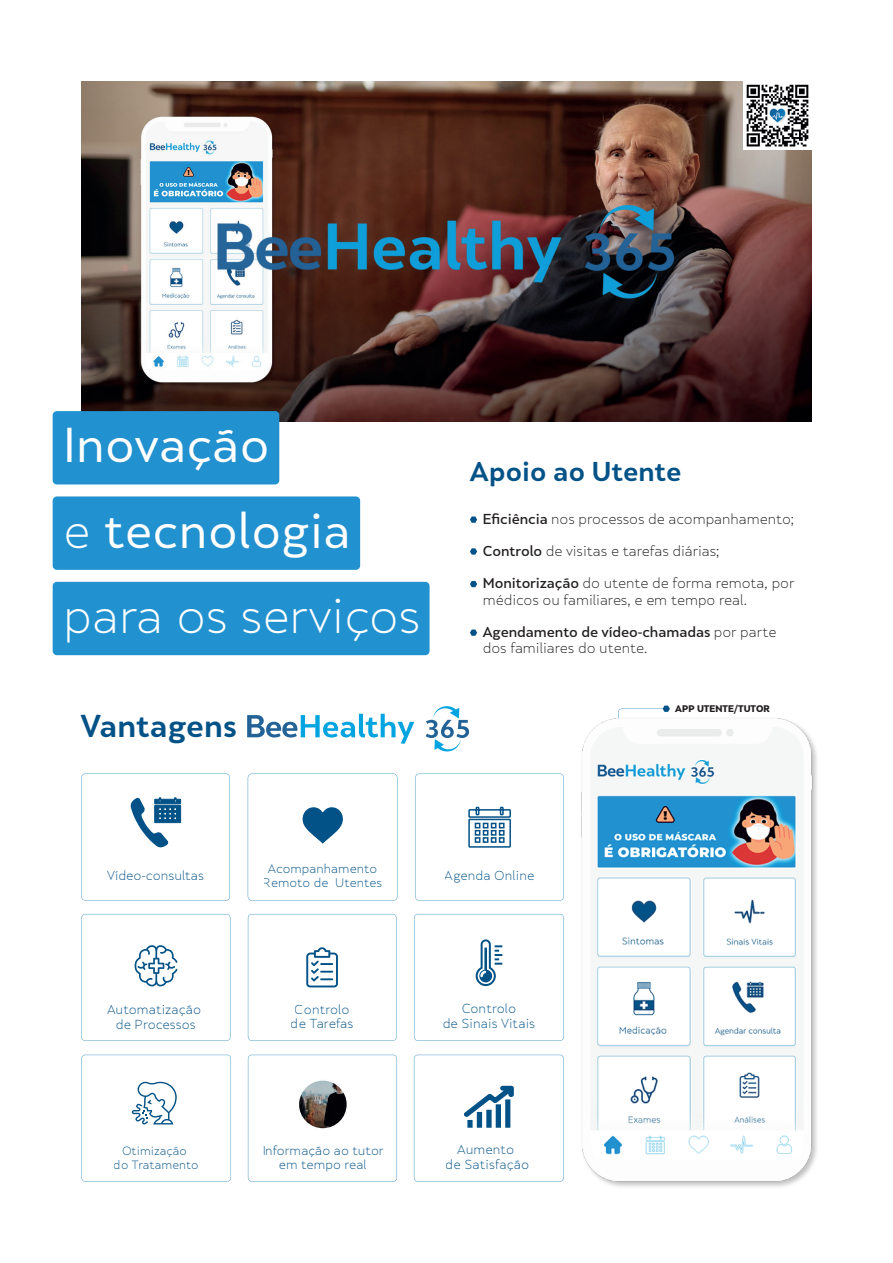
<style>
.page{position:relative;width:893px;height:1263px;background:#fff}
.page>*{position:absolute;margin:0;border:0;box-sizing:border-box;transform-origin:0 0}
.t1{font:45.75px/85.3px "Skola Sans";color:#fff}
.t2{font:700 29.55px "Skola Sans";color:#035287}
.t3{font:700 25.5px "Skola Sans";color:#035287}
.t4{font:300 13.5px/16.2px "Skola Sans";letter-spacing:-.01em;color:#231f20}
.t5{font:300 12.3px/14.7px "Skola Sans";color:#035287;text-align:center}
.t6{font:300 12.15px/14.5px "Skola Sans";color:#035287;text-align:center}
.t7{font:300 12px/14.4px "Skola Sans";color:#035287;text-align:center}
.t8{font:300 11.7px/14.1px "Skola Sans";color:#035287;text-align:center}
.t9{font:300 11.25px/13.4px "Skola Sans";color:#035287;text-align:center}
.t10{font:900 9px "Skola Sans";color:#231f20}
.s1{font-weight:300}
.s2{font-weight:500}
</style>
<div class="page">
<img style="left:81px;top:81px;width:731px;height:341px">
<img style="left:743px;top:81px;width:69px;height:69px">
<svg style="left:247px;top:714px;width:167px;height:30px"></svg>
<svg style="left:426px;top:706px;width:43px;height:45px"></svg>
<svg style="left:618px;top:706px;width:52px;height:10px"></svg>
<img style="left:581px;top:716px;width:236px;height:471px">
<div style="left:53px;top:411px;width:226px;height:73px;background:#2191d0;border-radius:4px"></div>
<div style="left:53px;top:496px;width:307px;height:74px;background:#2191d0;border-radius:4px"></div>
<div style="left:53px;top:582px;width:377px;height:73px;background:#2191d0;border-radius:4px"></div>
<svg style="left:470px;top:516px;width:7px;height:7px"></svg>
<svg style="left:470px;top:548px;width:7px;height:7px"></svg>
<svg style="left:470px;top:581px;width:7px;height:6px"></svg>
<svg style="left:470px;top:629px;width:7px;height:7px"></svg>
<svg style="left:81px;top:774px;width:149px;height:126px"></svg>
<svg style="left:415px;top:774px;width:149px;height:126px"></svg>
<svg style="left:248px;top:914px;width:149px;height:127px"></svg>
<svg style="left:81px;top:914px;width:149px;height:127px"></svg>
<svg style="left:248px;top:774px;width:149px;height:126px"></svg>
<svg style="left:248px;top:1055px;width:149px;height:127px"></svg>
<svg style="left:298px;top:1080px;width:50px;height:49px"></svg>
<div style="left:298px;top:1079px;width:50px;height:51px;border:2px solid #fff;border-radius:50%"></div>
<svg style="left:81px;top:1055px;width:150px;height:127px"></svg>
<svg style="left:414px;top:914px;width:150px;height:127px"></svg>
<svg style="left:414px;top:1055px;width:150px;height:127px"></svg>
<h1 class="t1" style="left:63px;top:402px;width:359px">Inovação<br><span class="s1">e</span> tecnologia <span class="s1">para os serviços</span></h1>
<h2 class="t2" style="left:81px;top:708px;width:158px">Vantagens</h2>
<h3 class="t3" style="left:470px;top:456px;width:213px">Apoio ao Utente</h3>
<p class="t4" style="left:483px;top:510px;width:313px"><span class="s2">Eficiência</span> nos processos de acompanhamento;</p>
<p class="t4" style="left:483px;top:543px;width:238px"><span class="s2">Controlo</span> de visitas e tarefas diárias;</p>
<p class="t4" style="left:483px;top:575px;width:313px"><span class="s2">Monitorização</span> do utente de forma remota, por médicos ou familiares, e em tempo real.</p>
<p class="t4" style="left:483px;top:624px;width:295px"><span class="s2">Agendamento de vídeo-chamadas</span> por parte dos familiares do utente.</p>
<p class="t10" style="left:675px;top:703px;width:96px">APP UTENTE/TUTOR</p>
<p class="t8" style="left:263px;top:861px;width:121px">Acompanhamento<br>Remoto de Utentes</p>
<p class="t6" style="left:107px;top:868px;width:99px">Vídeo-consultas</p>
<p class="t6" style="left:445px;top:868px;width:91px">Agenda Online</p>
<p class="t6" style="left:107px;top:1002px;width:95px">Automatização de Processos</p>
<p class="t9" style="left:114px;top:1144px;width:86px">Otimização<br>do Tratamento</p>
<p class="t6" style="left:291px;top:1002px;width:64px">Controlo de Tarefas</p>
<p class="t7" style="left:262px;top:1143px;width:123px">Informação ao tutor em tempo real</p>
<p class="t5" style="left:443px;top:1001px;width:94px">Controlo<br>de Sinais Vitais</p>
<p class="t5" style="left:446px;top:1142px;width:85px">Aumento<br>de Satisfação</p>
</div>
